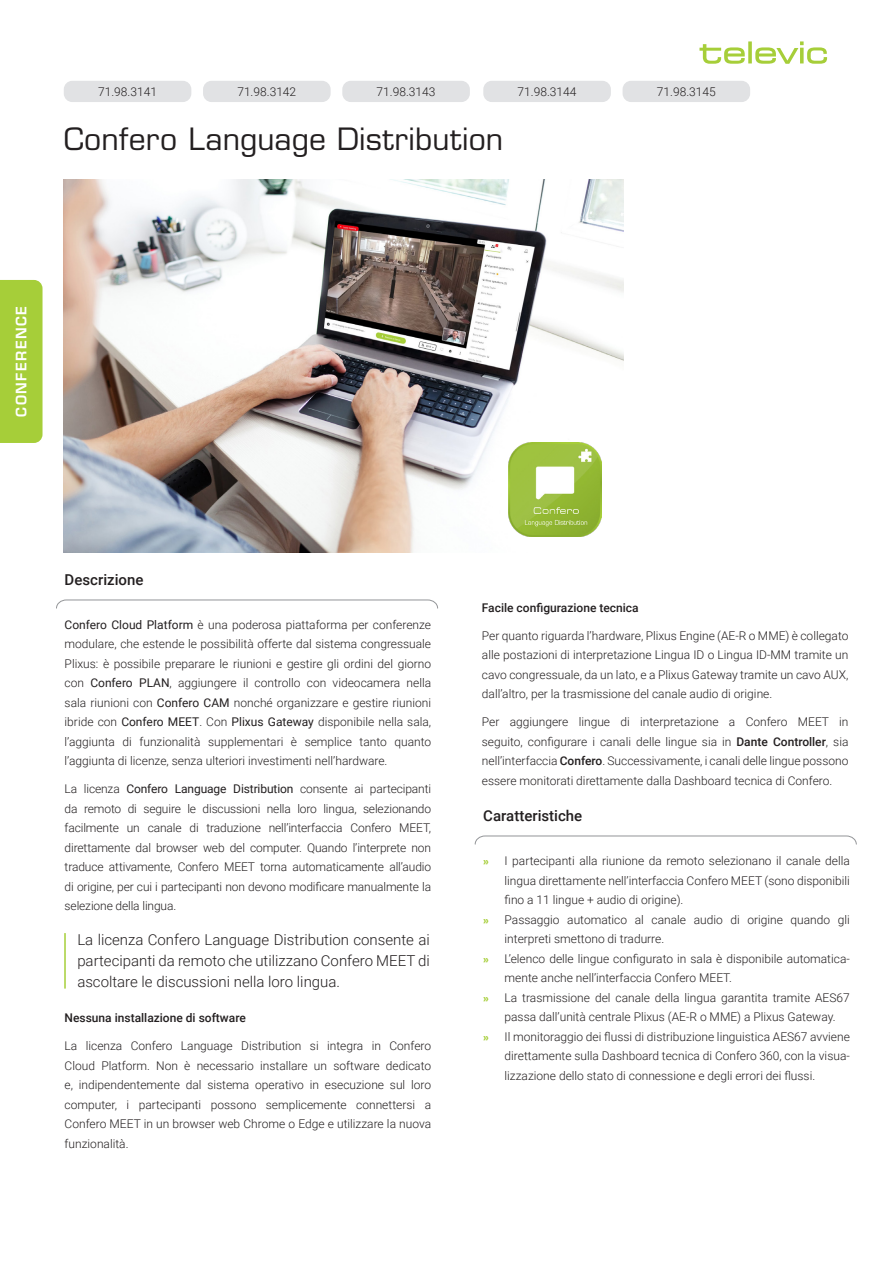
<style>
.page{position:relative;width:893px;height:1263px;background:#fff}
.page>*{position:absolute;margin:0;border:0;box-sizing:border-box;transform-origin:0 0}
.t1{font:30px "Eurostile LT Std";letter-spacing:.005em;color:#231f20}
.BROOD___regular{font:300 15px/21px "Roboto";color:#231f20;text-align:justify}
.BROOD___regular-2{font:500 15px "Roboto";color:#231f20}
.t2{font:600 14.1px "Eurostile LT Std";letter-spacing:.1em;color:#fff}
.BROOD___regular-3{font:300 12px/19.5px "Roboto";color:#231f20;text-align:justify}
.BROOD___regular-4{font:500 12px "Roboto";color:#231f20}
.DATASHEET_-_number{font:300 12px "Roboto";color:#231f20}
.s1{font-weight:400}
.s2{font-weight:500}
.s3{font-family:"Frutiger LT Std";font-weight:700;font-size:10.5px;color:#a6ce39}
</style>
<div class="page">
<hr style="left:64px;top:933px;width:2px;height:55px;background:#a6cf39">
<div style="left:0;top:280px;width:43px;height:163px;background:#a6ce39"></div>
<svg style="left:699px;top:41px;width:128px;height:23px"></svg>
<svg style="left:56px;top:599px;width:382px;height:10px"></svg>
<div style="left:64px;top:81px;width:127px;height:21px;background:#e1e2e4;border-radius:9px"></div>
<svg style="left:474px;top:835px;width:383px;height:10px"></svg>
<div style="left:203px;top:81px;width:128px;height:21px;background:#e1e2e4;border-radius:9px"></div>
<div style="left:342px;top:81px;width:128px;height:21px;background:#e1e2e4;border-radius:9px"></div>
<div style="left:483px;top:81px;width:128px;height:21px;background:#e1e2e4;border-radius:9px"></div>
<div style="left:623px;top:81px;width:127px;height:21px;background:#e1e2e4;border-radius:9px"></div>
<img style="left:64px;top:179px;width:560px;height:374px">
<img style="left:508px;top:443px;width:94px;height:93px">
<p class="DATASHEET_-_number" style="left:98px;top:83px;width:60px">71.98.3141</p>
<p class="DATASHEET_-_number" style="left:237px;top:83px;width:60px">71.98.3142</p>
<p class="DATASHEET_-_number" style="left:377px;top:83px;width:60px">71.98.3143</p>
<p class="DATASHEET_-_number" style="left:518px;top:83px;width:60px">71.98.3144</p>
<p class="DATASHEET_-_number" style="left:657px;top:83px;width:60px">71.98.3145</p>
<p class="t1" style="left:64px;top:121px;width:441px">Confero Language Distribution</p>
<p class="t2" style="left:13px;top:417px;width:112px;rotate:-90deg">CONFERENCE</p>
<p class="BROOD___regular-2" style="left:65px;top:569px;width:80px">Descrizione</p>
<p class="BROOD___regular-3" style="left:65px;top:614px;width:368px"><span class="s1">Confero Cloud Platform</span> è una poderosa piattaforma per conferenze modulare, che estende le possibilità offerte dal sistema congressuale Plixus: è possibile preparare le riunioni e gestire gli ordini del giorno con <span class="s1">Confero PLAN</span>, aggiungere il controllo con videocamera nella sala riunioni con <span class="s1">Confero CAM</span> nonché organizzare e gestire riunioni ibride con <span class="s1">Confero MEET</span>. Con <span class="s1">Plixus Gateway</span> disponibile nella sala, l’aggiunta di funzionalità supplementari è semplice tanto quanto l’aggiunta di licenze, senza ulteriori investimenti nell’hardware.</p>
<p class="BROOD___regular-3" style="left:65px;top:779px;width:368px">La licenza <span class="s1">Confero Language Distribution</span> consente ai partecipanti da remoto di seguire le discussioni nella loro lingua, selezionando facilmente un canale di traduzione nell’interfaccia Confero MEET, direttamente dal browser web del computer. Quando l’interprete non traduce attivamente, Confero MEET torna automaticamente all’audio di origine, per cui i partecipanti non devono modificare manualmente la selezione della lingua.</p>
<p class="BROOD___regular" style="left:77px;top:928px;width:354px">La licenza Confero Language Distribution consente ai partecipanti da remoto che utilizzano Confero MEET di ascoltare le discussioni nella loro lingua.</p>
<p class="BROOD___regular-4" style="left:65px;top:1010px;width:183px">Nessuna installazione di software</p>
<p class="BROOD___regular-3" style="left:65px;top:1036px;width:368px">La licenza Confero Language Distribution si integra in Confero Cloud Platform. Non è necessario installare un software dedicato e, indipendentemente dal sistema operativo in esecuzione sul loro computer, i partecipanti possono semplicemente connettersi a Confero MEET in un browser web Chrome o Edge e utilizzare la nuova funzionalità.</p>
<p class="BROOD___regular-4" style="left:482px;top:599px;width:158px">Facile configurazione tecnica</p>
<p class="BROOD___regular-3" style="left:482px;top:625px;width:368px">Per quanto riguarda l’hardware, Plixus Engine (AE-R o MME) è collegato alle postazioni di interpretazione Lingua ID o Lingua ID-MM tramite un cavo congressuale, da un lato, e a Plixus Gateway tramite un cavo AUX, dall’altro, per la trasmissione del canale audio di origine.</p>
<p class="BROOD___regular-3" style="left:482px;top:712px;width:368px">Per aggiungere lingue di interpretazione a Confero MEET in seguito, configurare i canali delle lingue sia in <span class="s2">Dante Controller</span>, sia nell’interfaccia <span class="s2">Confero</span>. Successivamente, i canali delle lingue possono essere monitorati direttamente dalla Dashboard tecnica di Confero.</p>
<p class="BROOD___regular-2" style="left:483px;top:805px;width:101px">Caratteristiche</p>
<p class="BROOD___regular-3" style="left:505px;top:851px;width:347px;text-indent:-21px"><span class="s3">»</span> I partecipanti alla riunione da remoto selezionano il canale della lingua direttamente nell’interfaccia Confero MEET (sono disponibili fino a 11 lingue + audio di origine).</p>
<p class="BROOD___regular-3" style="left:505px;top:909px;width:347px;text-indent:-21px"><span class="s3">»</span> Passaggio automatico al canale audio di origine quando gli interpreti smettono di tradurre.</p>
<p class="BROOD___regular-3" style="left:505px;top:948px;width:347px;text-indent:-21px"><span class="s3">»</span> L’elenco delle lingue configurato in sala è disponibile automatica&shy;mente anche nell’interfaccia Confero MEET.</p>
<p class="BROOD___regular-3" style="left:483px;top:987px;width:368px;text-align:center"><span class="s3">»</span> La trasmissione del canale della lingua garantita tramite AES67 passa dall’unità centrale Plixus (AE-R o MME) a Plixus Gateway.</p>
<p class="BROOD___regular-3" style="left:505px;top:1026px;width:347px;text-indent:-21px"><span class="s3">»</span> Il monitoraggio dei flussi di distribuzione linguistica AES67 avviene direttamente sulla Dashboard tecnica di Confero 360, con la visua&shy;lizzazione dello stato di connessione e degli errori dei flussi.</p>
</div>
